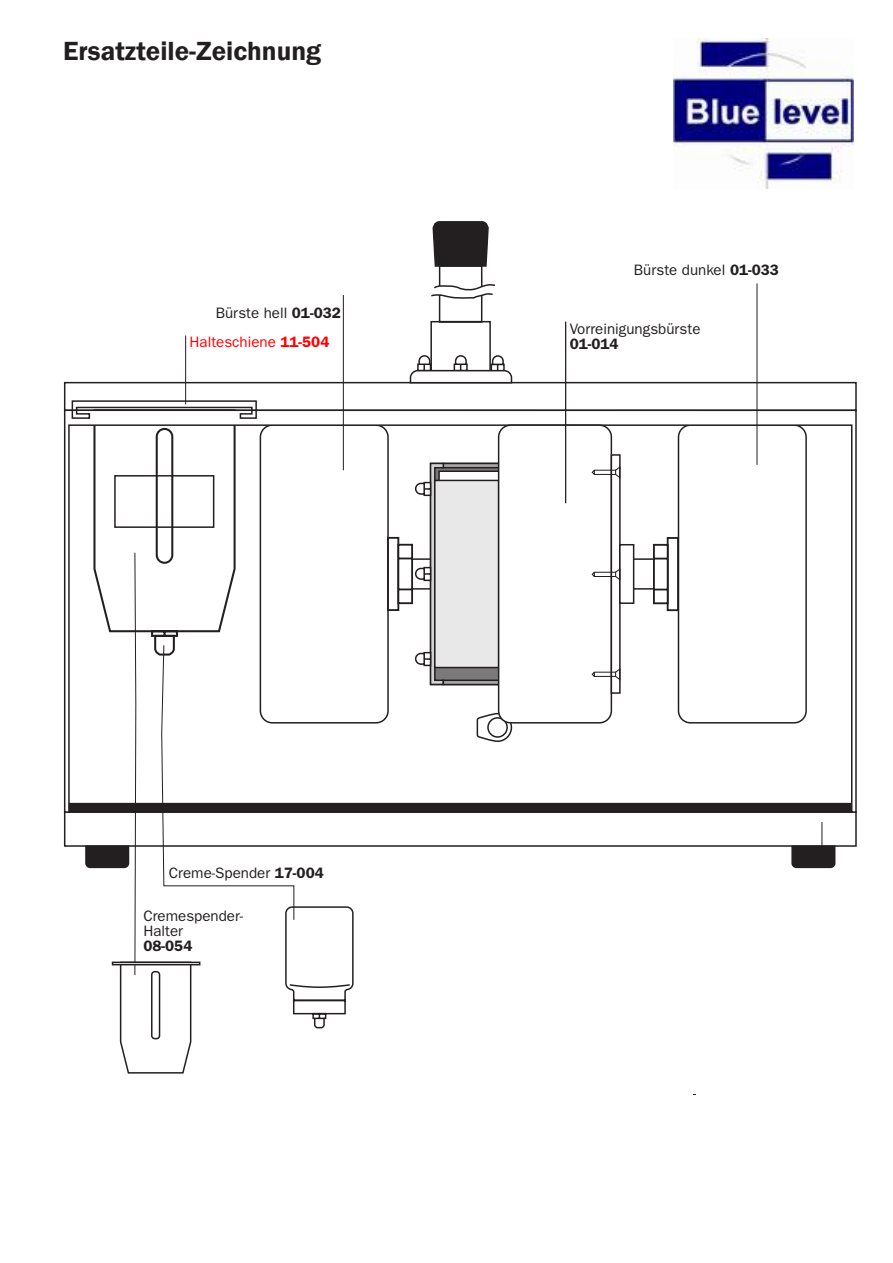
<style>
.page{position:relative;width:893px;height:1263px;background:#fff}
.page>*{position:absolute;margin:0;border:0;box-sizing:border-box;transform-origin:0 0}
.t1{font:600 27px "Franklin Gothic";color:#231f20}
.t2{font:15.15px/15.1px "Franklin Gothic";color:#231f20}
.t3{font:15.15px/29.8px "Franklin Gothic";color:#f00}
.t4{font:600 15.15px "Franklin Gothic";color:#231f20}
.s1{color:#231f20}
.s2{font-weight:600;color:#231f20}
.s3{font-weight:600}
</style>
<div class="page">
<svg style="left:63px;top:381px;width:794px;height:466px"></svg>
<svg style="left:84px;top:845px;width:46px;height:24px"></svg>
<svg style="left:822px;top:845px;width:14px;height:24px"></svg>
<svg style="left:63px;top:409px;width:794px;height:405px"></svg>
<div style="left:498px;top:425px;width:113px;height:298px;background:#fff;border-radius:12px"></div>
<div style="left:498px;top:424px;width:114px;height:300px;border:2px solid #231f20;border-radius:12px"></div>
<div style="left:610px;top:454px;width:10px;height:240px;border:2px solid #231f20"></div>
<div style="left:667px;top:538px;width:11px;height:72px;background:#fff"></div>
<div style="left:666px;top:537px;width:13px;height:74px;border:2px solid #231f20"></div>
<svg style="left:652px;top:543px;width:17px;height:9px"></svg>
<div style="left:388px;top:538px;width:10px;height:72px;background:#fff"></div>
<div style="left:387px;top:537px;width:12px;height:74px;border:2px solid #231f20"></div>
<svg style="left:396px;top:462px;width:49px;height:90px"></svg>
<div style="left:620px;top:545px;width:13px;height:58px;background:#fff"></div>
<div style="left:619px;top:544px;width:15px;height:60px;border:2px solid #231f20"></div>
<svg style="left:134px;top:552px;width:688px;height:414px"></svg>
<hr style="left:343px;top:295px;width:1px;height:175px;background:#231f20">
<svg style="left:71px;top:400px;width:186px;height:257px"></svg>
<hr style="left:185px;top:335px;width:1px;height:69px;background:#231f20">
<svg style="left:591px;top:466px;width:29px;height:215px"></svg>
<svg style="left:119px;top:961px;width:73px;height:113px"></svg>
<div style="left:112px;top:962px;width:88px;height:3px;border:2px solid #231f20"></div>
<svg style="left:284px;top:906px;width:70px;height:123px"></svg>
<div style="left:114px;top:475px;width:100px;height:53px;border:2px solid #231f20"></div>
<svg style="left:409px;top:221px;width:104px;height:163px"></svg>
<hr style="left:565px;top:322px;width:1px;height:181px;background:#231f20">
<hr style="left:756px;top:284px;width:1px;height:181px;background:#231f20">
<img style="left:674px;top:38px;width:180px;height:150px">
<h1 class="t1" style="left:63px;top:41px;width:259px">Ersatzteile-Zeichnung</h1>
<p class="t3" style="left:190px;top:299px;width:153px;text-indent:26px"><span class="s1">Bürste hell</span> <span class="s2">01-032<br></span>Halteschiene <span class="s3">11-504</span></p>
<p class="t2" style="left:169px;top:867px;width:156px">Creme-Spender <span class="s3">17-004</span></p>
<p class="t2" style="left:143px;top:910px;width:101px">Cremespender-<br>Halter</p>
<p class="t4" style="left:143px;top:941px;width:50px">08-054</p>
<p class="t2" style="left:634px;top:263px;width:147px">Bürste dunkel <span class="s3">01-033</span></p>
<p class="t2" style="left:569px;top:323px;width:132px">Vorreinigungsbürste</p>
<p class="t4" style="left:569px;top:339px;width:50px">01-014</p>
</div>
